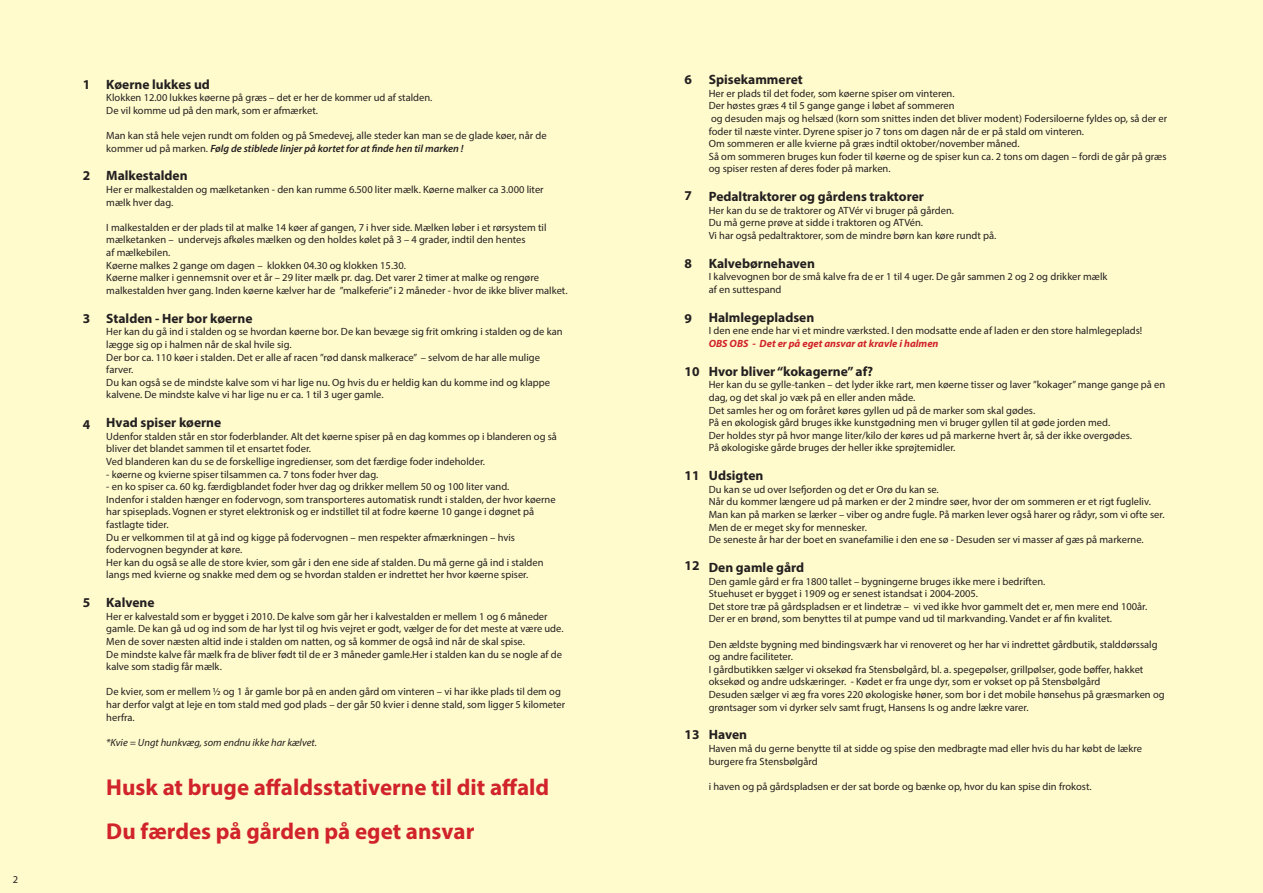
<style>
.page{position:relative;width:1263px;height:893px;background:#fffbcc}
.page>*{position:absolute;margin:0;border:0;box-sizing:border-box;transform-origin:0 0}
.t1{font:700 22.95px "Myriad Pro";color:#d1232a}
.t2{font:700 13.5px "Myriad Pro";color:#231f20}
.t3{font:10.5px/12.6px "Myriad Pro";color:#231f20}
.t4{font:italic 10.5px "Myriad Pro";color:#231f20}
.t5{font:italic 700 10.5px "Myriad Pro";color:#d1232a}
.s1{font-weight:600;font-style:italic}
</style>
<div class="page">
<p class="t3" style="left:13px;top:873px;width:7px">2</p>
<p class="t2" style="left:83px;top:75px;width:9px">1</p>
<p class="t2" style="left:83px;top:167px;width:9px">2</p>
<p class="t2" style="left:83px;top:310px;width:9px">3</p>
<p class="t2" style="left:83px;top:415px;width:9px">4</p>
<p class="t2" style="left:83px;top:594px;width:9px">5</p>
<p class="t2" style="left:106px;top:75px;width:105px">Køerne lukkes ud</p>
<p class="t3" style="left:106px;top:91px;width:328px">Klokken 12.00 lukkes køerne på græs – det er her de kommer ud af stalden.</p>
<p class="t3" style="left:106px;top:104px;width:213px">De vil komme ud på den mark, som er afmærket.</p>
<p class="t3" style="left:106px;top:129px;width:442px">Man kan stå hele vejen rundt om folden og på Smedevej, alle steder kan man se de glade køer, når de kommer ud på marken. <span class="s1">Følg de stiblede linjer på kortet for at finde hen til marken !</span></p>
<p class="t2" style="left:106px;top:167px;width:83px">Malkestalden</p>
<p class="t3" style="left:106px;top:183px;width:439px">Her er malkestalden og mælketanken - den kan rumme 6.500 liter mælk. Køerne malker ca 3.000 liter mælk hver dag.</p>
<p class="t3" style="left:106px;top:221px;width:442px">I malkestalden er der plads til at malke 14 køer af gangen, 7 i hver side. Mælken løber i et rørsystem til mælketanken – undervejs afkøles mælken og den holdes kølet på 3 – 4 grader, indtil den hentes<br>af mælkebilen.<br>Køerne malkes 2 gange om dagen – klokken 04.30 og klokken 15.30.</p>
<p class="t3" style="left:106px;top:271px;width:463px">Køerne malker i gennemsnit over et år – 29 liter mælk pr. dag. Det varer 2 timer at malke og rengøre malkestalden hver gang. Inden køerne kælver har de ”malkeferie” i 2 måneder - hvor de ikke bliver malket.</p>
<p class="t2" style="left:106px;top:309px;width:148px">Stalden - Her bor køerne</p>
<p class="t3" style="left:106px;top:325px;width:458px">Her kan du gå ind i stalden og se hvordan køerne bor. De kan bevæge sig frit omkring i stalden og de kan lægge sig op i halmen når de skal hvile sig.</p>
<p class="t3" style="left:106px;top:350px;width:435px">Der bor ca. 110 køer i stalden. Det er alle af racen ”rød dansk malkerace” – selvom de har alle mulige farver.</p>
<p class="t3" style="left:106px;top:376px;width:445px">Du kan også se de mindste kalve som vi har lige nu. Og hvis du er heldig kan du komme ind og klappe kalvene. De mindste kalve vi har lige nu er ca. 1 til 3 uger gamle.</p>
<p class="t2" style="left:106px;top:414px;width:116px">Hvad spiser køerne</p>
<p class="t3" style="left:106px;top:430px;width:452px">Udenfor stalden står en stor foderblander. Alt det køerne spiser på en dag kommes op i blanderen og så bliver det blandet sammen til et ensartet foder.</p>
<p class="t3" style="left:106px;top:455px;width:380px">Ved blanderen kan du se de forskellige ingredienser, som det færdige foder indeholder.</p>
<p class="t3" style="left:106px;top:467px;width:273px">- køerne og kvierne spiser tilsammen ca. 7 tons foder hver dag.</p>
<p class="t3" style="left:106px;top:480px;width:404px">- en ko spiser ca. 60 kg. færdigblandet foder hver dag og drikker mellem 50 og 100 liter vand.</p>
<p class="t3" style="left:106px;top:493px;width:451px">Indenfor i stalden hænger en fodervogn, som transporteres automatisk rundt i stalden, der hvor køerne har spiseplads. Vognen er styret elektronisk og er indstillet til at fodre køerne 10 gange i døgnet på fastlagte tider.</p>
<p class="t3" style="left:106px;top:530px;width:410px">Du er velkommen til at gå ind og kigge på fodervognen – men respekter afmærkningen – hvis fodervognen begynder at køre.</p>
<p class="t3" style="left:106px;top:556px;width:439px">Her kan du også se alle de store kvier, som går i den ene side af stalden. Du må gerne gå ind i stalden langs med kvierne og snakke med dem og se hvordan stalden er indrettet her hvor køerne spiser.</p>
<p class="t2" style="left:106px;top:594px;width:50px">Kalvene</p>
<p class="t3" style="left:106px;top:610px;width:459px">Her er kalvestald som er bygget i 2010. De kalve som går her i kalvestalden er mellem 1 og 6 måneder gamle. De kan gå ud og ind som de har lyst til og hvis vejret er godt, vælger de for det meste at være ude.</p>
<p class="t3" style="left:106px;top:635px;width:420px">Men de sover næsten altid inde i stalden om natten, og så kommer de også ind når de skal spise.</p>
<p class="t3" style="left:106px;top:647px;width:457px">De mindste kalve får mælk fra de bliver født til de er 3 måneder gamle.Her i stalden kan du se nogle af de kalve som stadig får mælk.</p>
<p class="t3" style="left:106px;top:685px;width:460px">De kvier, som er mellem ½ og 1 år gamle bor på en anden gård om vinteren – vi har ikke plads til dem og har derfor valgt at leje en tom stald med god plads – der går 50 kvier i denne stald, som ligger 5 kilometer herfra.</p>
<p class="t4" style="left:106px;top:736px;width:212px">*Kvie = Ungt hunkvæg, som endnu ikke har kælvet.</p>
<p class="t1" style="left:106px;top:772px;width:444px">Husk at bruge affaldsstativerne til dit affald</p>
<p class="t1" style="left:106px;top:816px;width:370px">Du færdes på gården på eget ansvar</p>
<p class="t2" style="left:685px;top:71px;width:9px">6</p>
<p class="t2" style="left:685px;top:187px;width:9px">7</p>
<p class="t2" style="left:685px;top:255px;width:9px">8</p>
<p class="t2" style="left:685px;top:310px;width:9px">9</p>
<p class="t2" style="left:685px;top:362px;width:16px">10</p>
<p class="t2" style="left:685px;top:466px;width:16px">11</p>
<p class="t2" style="left:685px;top:557px;width:16px">12</p>
<p class="t2" style="left:685px;top:725px;width:16px">13</p>
<p class="t2" style="left:709px;top:71px;width:96px">Spisekammeret</p>
<p class="t3" style="left:709px;top:87px;width:247px">Her er plads til det foder, som køerne spiser om vinteren.</p>
<p class="t3" style="left:709px;top:99px;width:247px">Der høstes græs 4 til 5 gange gange i løbet af sommeren</p>
<p class="t3" style="left:709px;top:112px;width:460px">og desuden majs og helsæd (korn som snittes inden det bliver modent) Fodersiloerne fyldes op, så der er foder til næste vinter. Dyrene spiser jo 7 tons om dagen når de er på stald om vinteren.</p>
<p class="t3" style="left:709px;top:137px;width:312px">Om sommeren er alle kvierne på græs indtil oktober/november måned.</p>
<p class="t3" style="left:709px;top:150px;width:459px">Så om sommeren bruges kun foder til køerne og de spiser kun ca. 2 tons om dagen – fordi de går på græs og spiser resten af deres foder på marken.</p>
<p class="t2" style="left:709px;top:188px;width:217px">Pedaltraktorer og gårdens traktorer</p>
<p class="t3" style="left:709px;top:204px;width:247px">Her kan du se de traktorer og ATVér vi bruger på gården.</p>
<p class="t3" style="left:709px;top:216px;width:216px">Du må gerne prøve at sidde i traktoren og ATVén.</p>
<p class="t3" style="left:709px;top:229px;width:289px">Vi har også pedaltraktorer, som de mindre børn kan køre rundt på.</p>
<p class="t2" style="left:709px;top:254px;width:108px">Kalvebørnehaven</p>
<p class="t3" style="left:709px;top:270px;width:400px">I kalvevognen bor de små kalve fra de er 1 til 4 uger. De går sammen 2 og 2 og drikker mælk</p>
<p class="t3" style="left:709px;top:283px;width:74px">af en suttespand</p>
<p class="t2" style="left:709px;top:308px;width:107px">Halmlegepladsen</p>
<p class="t3" style="left:709px;top:324px;width:435px">I den ene ende har vi et mindre værksted. I den modsatte ende af laden er den store halmlegeplads!</p>
<p class="t5" style="left:709px;top:337px;width:231px">OBS OBS - Det er på eget ansvar at kravle i halmen</p>
<p class="t2" style="left:709px;top:362px;width:166px">Hvor bliver “kokagerne” af?</p>
<p class="t3" style="left:709px;top:378px;width:458px">Her kan du se gylle-tanken – det lyder ikke rart, men køerne tisser og laver ”kokager” mange gange på en dag, og det skal jo væk på en eller anden måde.</p>
<p class="t3" style="left:709px;top:404px;width:328px">Det samles her og om foråret køres gyllen ud på de marker som skal gødes.</p>
<p class="t3" style="left:709px;top:416px;width:403px">På en økologisk gård bruges ikke kunstgødning men vi bruger gyllen til at gøde jorden med.</p>
<p class="t3" style="left:709px;top:429px;width:425px">Der holdes styr på hvor mange liter/kilo der køres ud på markerne hvert år, så der ikke overgødes.</p>
<p class="t3" style="left:709px;top:441px;width:248px">På økologiske gårde bruges der heller ikke sprøjtemidler.</p>
<p class="t2" style="left:709px;top:467px;width:56px">Udsigten</p>
<p class="t3" style="left:709px;top:483px;width:231px">Du kan se ud over Isefjorden og det er Orø du kan se.</p>
<p class="t3" style="left:709px;top:495px;width:457px">Når du kommer længere ud på marken er der 2 mindre søer, hvor der om sommeren er et rigt fugleliv.<br>Man kan på marken se lærker – viber og andre fugle. På marken lever også harer og rådyr, som vi ofte ser.<br>Men de er meget sky for mennesker.</p>
<p class="t3" style="left:709px;top:533px;width:436px">De seneste år har der boet en svanefamilie i den ene sø - Desuden ser vi masser af gæs på markerne.</p>
<p class="t2" style="left:709px;top:559px;width:97px">Den gamle gård</p>
<p class="t3" style="left:709px;top:575px;width:338px">Den gamle gård er fra 1800 tallet – bygningerne bruges ikke mere i bedriften.</p>
<p class="t3" style="left:709px;top:587px;width:271px">Stuehuset er bygget i 1909 og er senest istandsat i 2004-2005.</p>
<p class="t3" style="left:709px;top:600px;width:440px">Det store træ på gårdspladsen er et lindetræ – vi ved ikke hvor gammelt det er, men mere end 100år.</p>
<p class="t3" style="left:709px;top:612px;width:405px">Der er en brønd, som benyttes til at pumpe vand ud til markvanding. Vandet er af fin kvalitet.</p>
<p class="t3" style="left:709px;top:638px;width:450px">Den ældste bygning med bindingsværk har vi renoveret og her har vi indrettet gårdbutik, stalddørssalg og andre faciliteter.</p>
<p class="t3" style="left:709px;top:663px;width:436px">I gårdbutikken sælger vi oksekød fra Stensbølgård, bl. a. spegepølser, grillpølser, gode bøffer, hakket oksekød og andre udskæringer. - Kødet er fra unge dyr, som er vokset op på Stensbølgård</p>
<p class="t3" style="left:709px;top:688px;width:457px">Desuden sælger vi æg fra vores 220 økologiske høner, som bor i det mobile hønsehus på græsmarken og grøntsager som vi dyrker selv samt frugt, Hansens Is og andre lækre varer.</p>
<p class="t2" style="left:709px;top:726px;width:40px">Haven</p>
<p class="t3" style="left:709px;top:742px;width:435px">Haven må du gerne benytte til at sidde og spise den medbragte mad eller hvis du har købt de lækre burgere fra Stensbølgård</p>
<p class="t3" style="left:709px;top:780px;width:384px">i haven og på gårdspladsen er der sat borde og bænke op, hvor du kan spise din frokost.</p>
</div>
